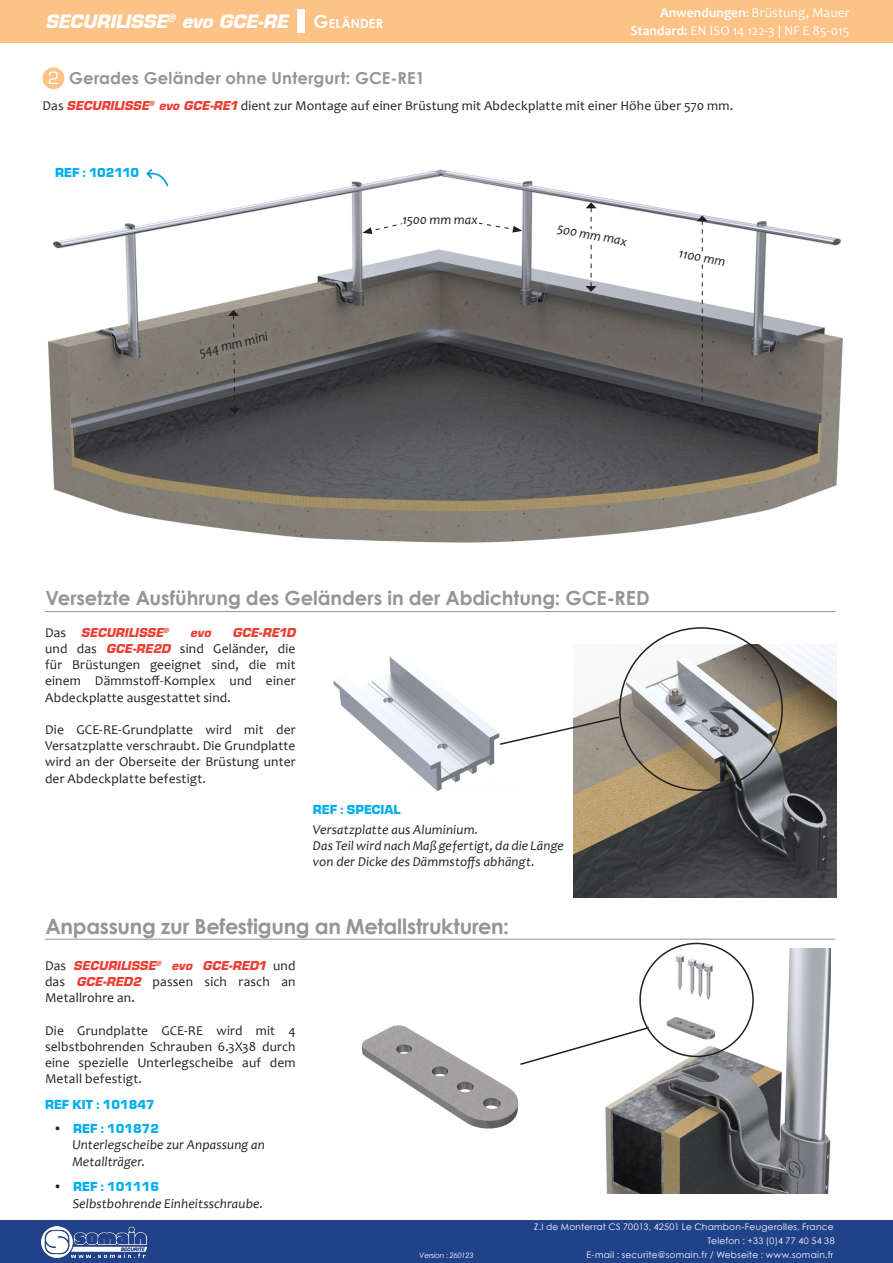
<style>
.page{position:relative;width:893px;height:1263px;background:#fff}
.page>*{position:absolute;margin:0;border:0;box-sizing:border-box;transform-origin:0 0}
.t1{font:700 21px "Century Gothic";letter-spacing:-.015em;color:#939598}
.t2{font:700 19.5px "Century Gothic";letter-spacing:-.005em;color:#939598}
.t3{font:italic 700 18px "Eurostile LT Std";letter-spacing:-.01em;color:#fff}
.t4{font:700 16.5px "Century Gothic";letter-spacing:.01em;color:#939598}
.t5{font:16.5px "Eurostile";color:#fff}
.t6{font:13.5px/16.2px "Candara";letter-spacing:.01em;color:#231f20}
.t7{font:italic 13.5px "Candara";letter-spacing:.01em;color:#231f20}
.t8{font:13.5px/17.9px "Candara";letter-spacing:.01em;color:#fff;text-align:right}
.t9{font:900 13.5px "Eurostile Becker";color:#00aeef}
.t10{font:italic 13.5px "Candara";letter-spacing:-.01em;color:#231f20}
.t11{font:700 12.6px "Century Gothic";letter-spacing:.01em;color:#fff}
.t12{font:italic 700 12px "Eurostile LT Std";letter-spacing:-.005em;color:#ee3e34}
.t13{font:9px/13.8px "Century Gothic";letter-spacing:.03em;color:#fff;text-align:right}
.t14{font:italic 7.5px "Century Gothic";letter-spacing:-.025em;color:#fff}
.s1{font-size:18px}
.s2{font-weight:700}
.s3{font-weight:700;font-size:12px}
.s4{font-family:"Eurostile LT Std";font-weight:700;font-style:italic;font-size:12px;color:#ee3e34}
.s5{font-family:"Candara";font-weight:400;font-style:normal;font-size:13.5px;color:#231f20}
.s6{color:#231f20}
</style>
<div class="page">
<div style="left:0;top:0;width:893px;height:43px;background:#fcc286"></div>
<div style="left:298px;top:10px;width:7px;height:23px;background:#fff"></div>
<div style="left:0;top:1220px;width:893px;height:43px;background:#21428a"></div>
<img style="left:42px;top:1226px;width:104px;height:31px">
<img style="left:48px;top:169px;width:795px;height:374px">
<svg style="left:677px;top:215px;width:50px;height:209px"></svg>
<svg style="left:547px;top:202px;width:90px;height:90px"></svg>
<svg style="left:196px;top:310px;width:77px;height:104px;background:#6b6864"></svg>
<svg style="left:362px;top:215px;width:160px;height:19px"></svg>
<div style="left:43px;top:67px;width:21px;height:22px;background:#fcc286;border-radius:50%"></div>
<div style="left:403px;top:214px;width:76px;height:12px;background:#fff"></div>
<img style="left:333px;top:657px;width:165px;height:135px">
<img style="left:362px;top:1025px;width:157px;height:104px">
<img style="left:573px;top:644px;width:263px;height:253px">
<img style="left:605px;top:948px;width:226px;height:245px">
<hr style="left:45px;top:611px;width:790px;height:1px;background:#231f20">
<hr style="left:45px;top:939px;width:790px;height:1px;background:#231f20">
<div style="left:639px;top:943px;width:115px;height:114px;border:2px solid #231f20;border-radius:50%"></div>
<svg style="left:498px;top:715px;width:123px;height:31px"></svg>
<svg style="left:520px;top:1026px;width:130px;height:40px"></svg>
<svg style="left:146px;top:169px;width:24px;height:22px"></svg>
<h3 class="t3" style="left:45px;top:10px;width:245px">SECURILISSE<sup>®</sup> evo GCE-RE</h3>
<p class="t11" style="left:314px;top:13px;width:71px"><span class="s1">G</span>ELÄNDER</p>
<p class="t5" style="left:48px;top:68px;width:13px">2</p>
<p class="t4" style="left:69px;top:66px;width:357px">Gerades Geländer ohne Untergurt: GCE-RE1</p>
<p class="t8" style="left:631px;top:4px;width:220px"><span class="s2">Anwendungen</span><span class="s3">:</span> Brüstung, Mauer<br><span class="s2">Standard:</span> EN ISO 14 122-3 | NF E 85-015</p>
<p class="t6" style="left:43px;top:97px;width:692px">Das <span class="s4">SECURILISSE</span><sup>®</sup> <span class="s4">evo GCE-RE1</span> dient zur Montage auf einer Brüstung mit Abdeckplatte mit einer Höhe über 570 mm.</p>
<p class="t9" style="left:55px;top:165px;width:85px">REF : 102110</p>
<p class="t7" style="left:197px;top:344px;width:72px;rotate:-14deg">544 mm mini</p>
<p class="t10" style="left:403px;top:211px;width:77px">1500 mm max</p>
<p class="t7" style="left:559px;top:220px;width:72px;rotate:11deg">500 mm max</p>
<p class="t7" style="left:681px;top:244px;width:49px;rotate:11deg">1100 mm</p>
<p class="t2" style="left:45px;top:583px;width:606px">Versetzte Ausführung des Geländers in der Abdichtung: GCE-RED</p>
<p class="t12" style="left:45px;top:625px;width:125px"><span class="s5">Das</span> SECURILISSE<sup>®</sup></p>
<p class="t12" style="left:190px;top:625px;width:22px">evo</p>
<p class="t12" style="left:233px;top:625px;width:64px">GCE-RE1D</p>
<p class="t6" style="left:45px;top:640px;width:252px;text-align:justify">und das <span class="s4">GCE-RE2D</span> sind Geländer, die für Brüstungen geeignet sind, die mit einem Dämmstoff-Komplex und einer Abdeckplatte ausgestattet sind.</p>
<p class="t6" style="left:45px;top:721px;width:252px">Die GCE-RE-Grundplatte wird mit der<br>Versatzplatte verschraubt. Die Grundplatte</p>
<p class="t6" style="left:45px;top:754px;width:252px">wird an der Oberseite der Brüstung unter der Abdeckplatte befestigt.</p>
<p class="t9" style="left:313px;top:802px;width:89px">REF : SPECIAL</p>
<p class="t7" style="left:313px;top:821px;width:167px">Versatzplatte aus Aluminium.</p>
<p class="t7" style="left:313px;top:837px;width:252px">Das Teil wird nach Maß gefertigt, da die Länge</p>
<p class="t7" style="left:313px;top:853px;width:223px">von der Dicke des Dämmstoffs abhängt.</p>
<p class="t1" style="left:45px;top:910px;width:465px">Anpassung zur Befestigung an Metallstrukturen:</p>
<p class="t12" style="left:45px;top:958px;width:252px"><span class="s5">Das</span> SECURILISSE<sup>®</sup> evo GCE-RED1 <span class="s5">und</span></p>
<p class="t6" style="left:45px;top:973px;width:252px">das <span class="s4">GCE-RED2</span> passen sich rasch an<br>Metallrohre an.</p>
<p class="t6" style="left:45px;top:1022px;width:252px;text-align:justify">Die Grundplatte GCE-RE wird mit 4 selbstbohrenden Schrauben 6.3X38 durch eine spezielle Unterlegscheibe auf dem Metall befestigt.</p>
<p class="t9" style="left:45px;top:1097px;width:111px">REF KIT : 101847</p>
<p class="t9" style="left:53px;top:1121px;width:107px"><span class="s6">•</span> REF : 101872</p>
<p class="t7" style="left:72px;top:1136px;width:194px">Unterlegscheibe zur Anpassung an</p>
<p class="t7" style="left:72px;top:1153px;width:74px">Metallträger.</p>
<p class="t9" style="left:53px;top:1179px;width:107px"><span class="s6">•</span> REF : 101116</p>
<p class="t7" style="left:73px;top:1195px;width:192px">Selbstbohrende Einheitsschraube.</p>
<p class="t13" style="left:534px;top:1220px;width:302px">Z.I de Monterrat CS 70013, 42501 Le Chambon-Feugerolles, France<br>Telefon : +33 (0)4 77 40 54 38</p>
<p class="t14" style="left:419px;top:1250px;width:56px">Version : 260123</p>
<p class="t13" style="left:586px;top:1248px;width:249px">E-mail : securite@somain.fr / Webseite : www.somain.fr</p>
</div>
